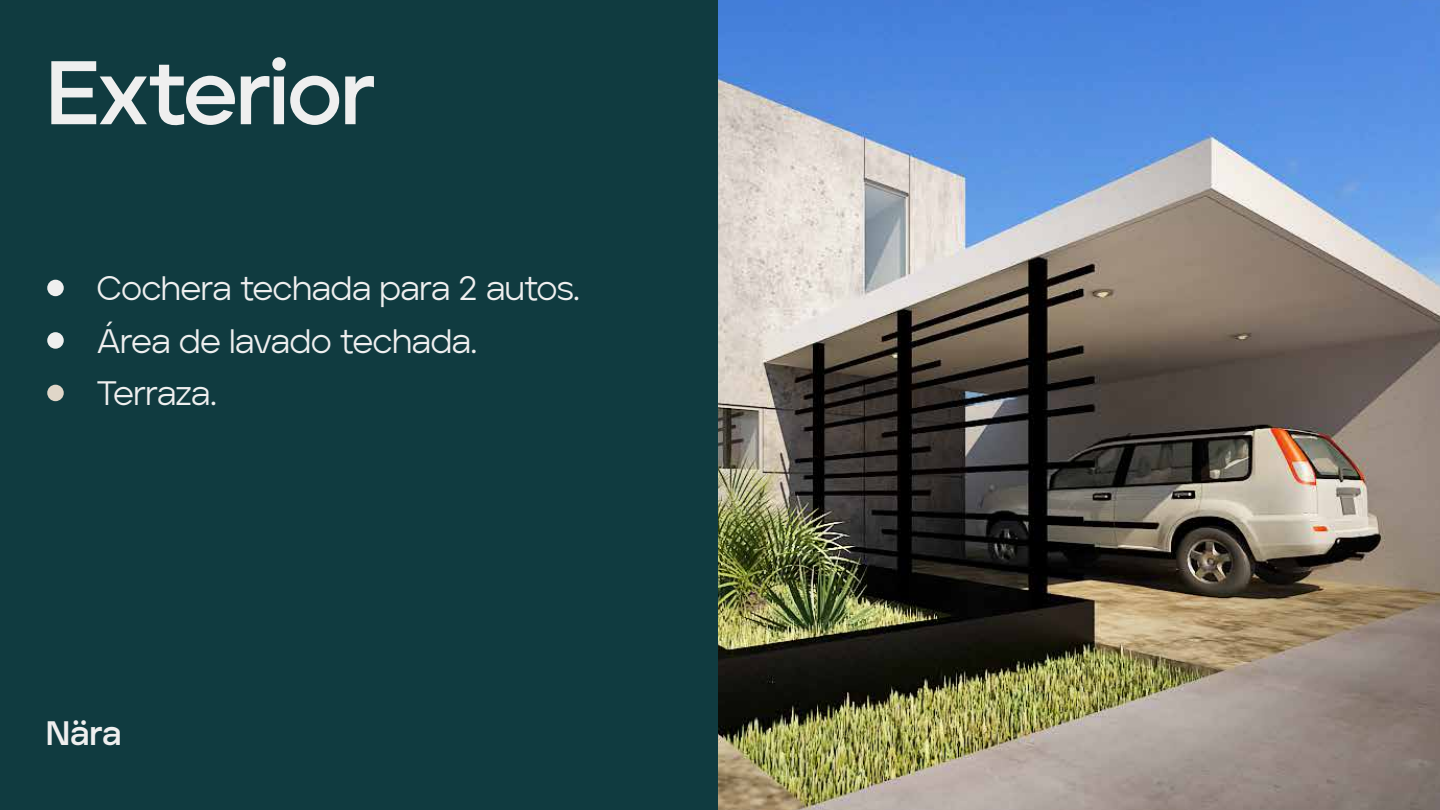
<style>
.page{position:relative;width:1440px;height:810px;background:#fff}
.page>*{position:absolute;margin:0;border:0;box-sizing:border-box;transform-origin:0 0}
.t1{font:700 90px "Aventa";letter-spacing:-.025em;color:#efefef}
.t2{font:33.75px/52.5px "Aventa";letter-spacing:-.025em;color:#efefef}
.t3{font:700 33.75px "Aventa";color:#efefef}
</style>
<div class="page">
<div style="left:0;top:0;width:719px;height:810px;background:#103b40"></div>
<div style="left:47px;top:280px;width:17px;height:16px;background:#efefef;border-radius:50%"></div>
<div style="left:47px;top:332px;width:17px;height:17px;background:#efefef;border-radius:50%"></div>
<div style="left:47px;top:385px;width:17px;height:16px;background:#e0d6c8;border-radius:50%"></div>
<img style="left:718px;top:0;width:722px;height:810px">
<h1 class="t1" style="left:46px;top:38px;width:332px">Exterior</h1>
<p class="t2" style="left:97px;top:262px;width:485px">Cochera techada para 2 autos.<br>Área de lavado techada.<br>Terraza.</p>
<p class="t3" style="left:46px;top:712px;width:77px">Nära</p>
</div>
